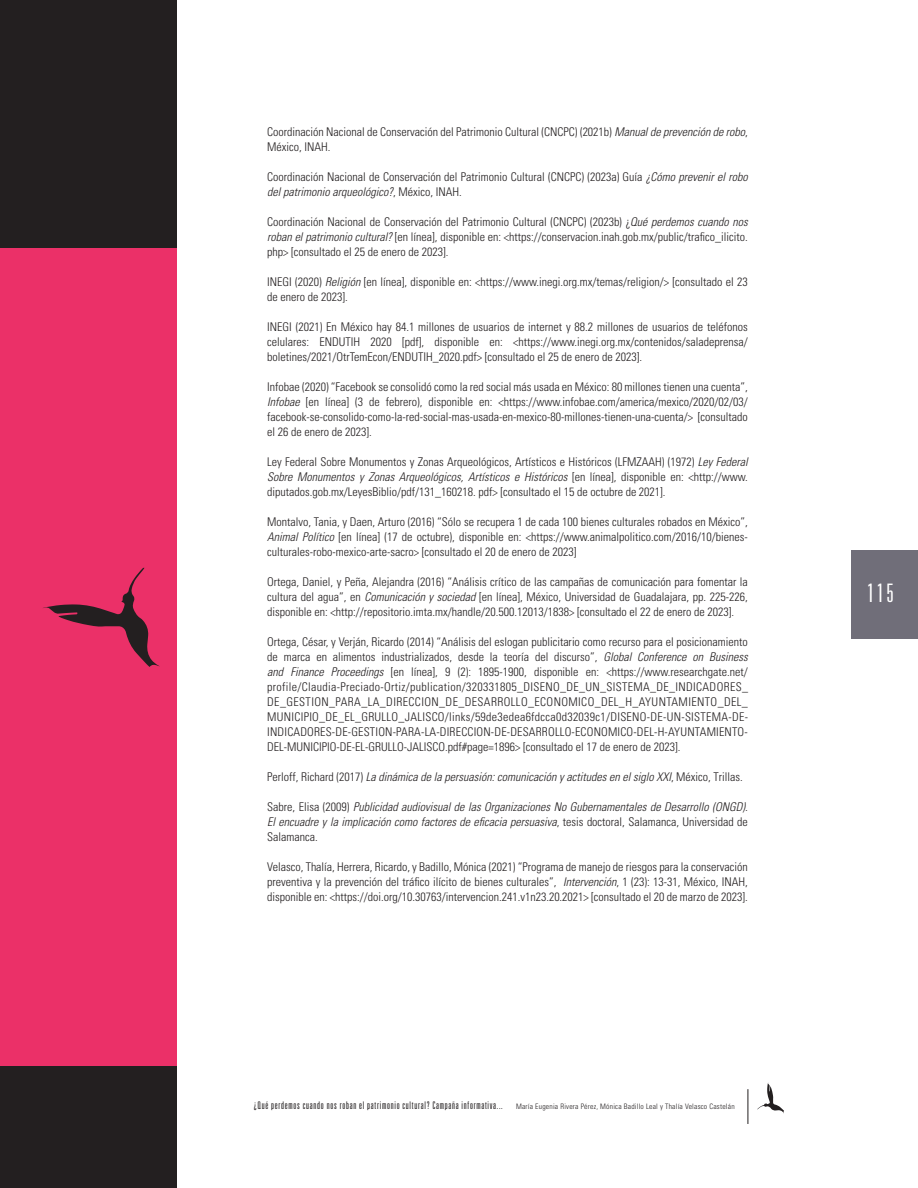
<style>
.page{position:relative;width:918px;height:1188px;background:#fff}
.page>*{position:absolute;margin:0;border:0;box-sizing:border-box;transform-origin:0 0}
.t1{font:300 ultra-condensed 25.5px "Univers LT Std";color:#fff}
.Normal_wrd_94{font:300 condensed 12px/15px "Univers LT Std";color:#231f20;text-align:justify}
.Normal_wrd_94-2{font:italic 300 condensed 12px/15px "Univers LT Std";color:#231f20;text-align:justify}
.No_Spacing_wrd_4{font:300 condensed 12px/15px "Univers LT Std";color:#231f20;text-align:justify}
.t2{font:300 ultra-condensed 10.5px "Univers LT Std";letter-spacing:.07em;color:#231f20}
.t3{font:300 condensed 7.5px "Univers LT Std";letter-spacing:.03em;color:#231f20}
.s1{font-style:italic}
.s2{font-style:normal}
</style>
<div class="page">
<hr style="left:748px;top:1089px;width:1px;height:35px;background:#231f20">
<div style="left:851px;top:550px;width:67px;height:88px;background:#706e79"></div>
<svg style="left:757px;top:1082px;width:27px;height:32px"></svg>
<div style="left:0;top:0;width:176px;height:1188px;background:#231f20"></div>
<div style="left:0;top:249px;width:176px;height:817px;background:#eb3068"></div>
<svg style="left:43px;top:568px;width:117px;height:99px"></svg>
<p class="Normal_wrd_94" style="left:267px;top:125px;width:482px">Coordinación Nacional de Conservación del Patrimonio Cultural (CNCPC) (2021b) <span class="s1">Manual de prevención de robo</span>,<br>México, INAH.</p>
<p class="Normal_wrd_94" style="left:267px;top:170px;width:482px">Coordinación Nacional de Conservación del Patrimonio Cultural (CNCPC) (2023a) Guía <span class="s1">¿Cómo prevenir el robo del patrimonio arqueológico?</span>, México, INAH.</p>
<p class="Normal_wrd_94" style="left:267px;top:215px;width:482px">Coordinación Nacional de Conservación del Patrimonio Cultural (CNCPC) (2023b) ¿<span class="s1">Qué perdemos cuando nos roban el patrimonio cultural?</span> [en línea], disponible en: &lt;https://conservacion.inah.gob.mx/public/trafico_ilicito. php&gt; [consultado el 25 de enero de 2023].</p>
<p class="Normal_wrd_94" style="left:267px;top:275px;width:482px">INEGI (2020) <span class="s1">Religión</span> [en línea], disponible en: &lt;https://www.inegi.org.mx/temas/religion/&gt; [consultado el 23 de enero de 2023].</p>
<p class="Normal_wrd_94" style="left:267px;top:320px;width:482px">INEGI (2021) En México hay 84.1 millones de usuarios de internet y 88.2 millones de usuarios de teléfonos celulares: ENDUTIH 2020 [pdf], disponible en: &lt;https://www.inegi.org.mx/contenidos/saladeprensa/ boletines/2021/OtrTemEcon/ENDUTIH_2020.pdf&gt; [consultado el 25 de enero de 2023].</p>
<p class="Normal_wrd_94" style="left:267px;top:380px;width:482px">Infobae (2020) “Facebook se consolidó como la red social más usada en México: 80 millones tienen una cuenta”, <span class="s1">Infobae</span> [en línea] (3 de febrero), disponible en: &lt;https://www.infobae.com/america/mexico/2020/02/03/ facebook-se-consolido-como-la-red-social-mas-usada-en-mexico-80-millones-tienen-una-cuenta/&gt; [consultado el 26 de enero de 2023].</p>
<p class="No_Spacing_wrd_4" style="left:267px;top:455px;width:482px">Ley Federal Sobre Monumentos y Zonas Arqueológicos, Artísticos e Históricos (LFMZAAH) (1972) <span class="s1">Ley Federal Sobre Monumentos y Zonas Arqueológicos, Artísticos e Históricos</span> [en línea], disponible en: &lt;http://www. diputados.gob.mx/LeyesBiblio/pdf/131_160218. pdf&gt; [consultado el 15 de octubre de 2021].</p>
<p class="Normal_wrd_94" style="left:267px;top:515px;width:482px">Montalvo, Tania, y Daen, Arturo (2016) “Sólo se recupera 1 de cada 100 bienes culturales robados en México”, <span class="s1">Animal Político</span> [en línea] (17 de octubre), disponible en: &lt;https://www.animalpolitico.com/2016/10/bienes&shy;culturales-robo-mexico-arte-sacro&gt; [consultado el 20 de enero de 2023]</p>
<p class="Normal_wrd_94" style="left:267px;top:575px;width:482px">Ortega, Daniel, y Peña, Alejandra (2016) “Análisis crítico de las campañas de comunicación para fomentar la cultura del agua”, en <span class="s1">Comunicación y sociedad</span> [en línea], México, Universidad de Guadalajara, pp. 225-226, disponible en: &lt;http://repositorio.imta.mx/handle/20.500.12013/1838&gt; [consultado el 22 de enero de 2023].</p>
<p class="Normal_wrd_94" style="left:267px;top:635px;width:482px">Ortega, César, y Verján, Ricardo (2014) “Análisis del eslogan publicitario como recurso para el posicionamiento de marca en alimentos industrializados, desde la teoría del discurso”, <span class="s1">Global Conference on Business and Finance Proceedings</span> [en línea], 9 (2): 1895-1900, disponible en: &lt;https://www.researchgate.net/ profile/Claudia-Preciado-Ortiz/publication/320331805_DISENO_DE_UN_SISTEMA_DE_INDICADORES_ DE_GESTION_PARA_LA_DIRECCION_DE_DESARROLLO_ECONOMICO_DEL_H_AYUNTAMIENTO_DEL_ MUNICIPIO_DE_EL_GRULLO_JALISCO/links/59de3edea6fdcca0d32039c1/DISENO-DE-UN-SISTEMA-DE-INDICADORES-DE-GESTION-PARA-LA-DIRECCION-DE-DESARROLLO-ECONOMICO-DEL-H-AYUNTAMIENTO-DEL-MUNICIPIO-DE-EL-GRULLO-JALISCO.pdf#page=1896&gt; [consultado el 17 de enero de 2023].</p>
<p class="Normal_wrd_94-2" style="left:267px;top:770px;width:477px"><span class="s2">Perloff, Richard (2017)</span> La dinámica de la persuasión: comunicación y actitudes en el siglo XXI<span class="s2">, México, Trillas.</span></p>
<p class="Normal_wrd_94-2" style="left:267px;top:800px;width:482px"><span class="s2">Sabre, Elisa (2009)</span> Publicidad audiovisual de las Organizaciones No Gubernamentales de Desarrollo (ONGD).<br>El encuadre y la implicación como factores de eficacia persuasiva<span class="s2">, tesis doctoral, Salamanca, Universidad de Salamanca.</span></p>
<p class="Normal_wrd_94" style="left:267px;top:860px;width:482px">Velasco, Thalía, Herrera, Ricardo, y Badillo, Mónica (2021) “Programa de manejo de riesgos para la conservación preventiva y la prevención del tráfico ilícito de bienes culturales”, <span class="s1">Intervención</span>, 1 (23): 13-31, México, INAH, disponible en: &lt;https://doi.org/10.30763/intervencion.241.v1n23.20.2021&gt; [consultado el 20 de marzo de 2023].</p>
<p class="t2" style="left:254px;top:1100px;width:250px">¿Qué perdemos cuando nos roban el patrimonio cultural? Campaña informativa...</p>
<p class="t3" style="left:516px;top:1102px;width:220px">María Eugenia Rivera Pérez, Mónica Badillo Leal y Thalía Velasco Castelán</p>
<h1 class="t1" style="left:867px;top:579px;width:28px">115</h1>
</div>
